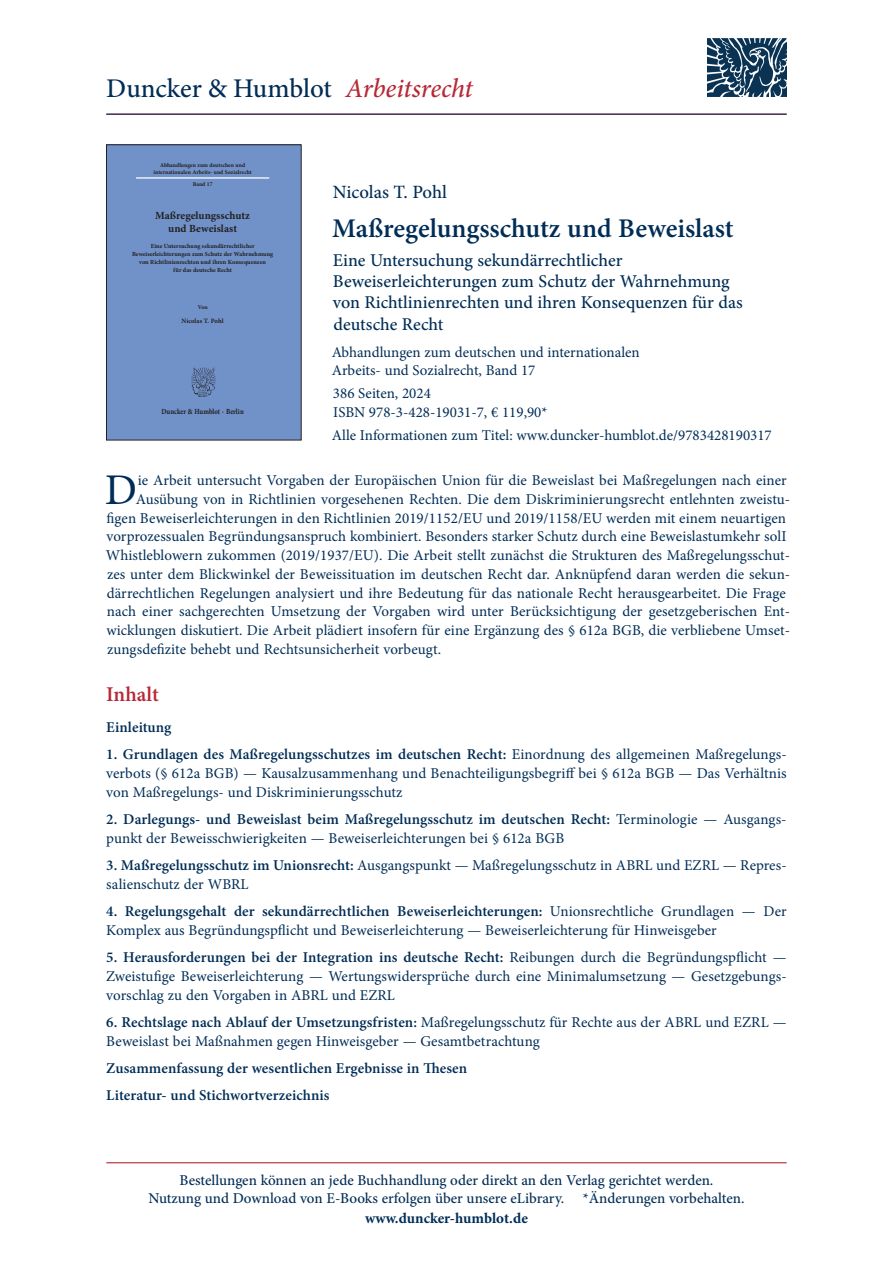
<style>
.page{position:relative;width:893px;height:1263px;background:#fff}
.page>*{position:absolute;margin:0;border:0;box-sizing:border-box;transform-origin:0 0}
.t1{font:43.8px "Minion Pro";color:#002d56}
.t2{font:600 27px "Minion Pro";letter-spacing:-.005em;color:#002d56}
.t3{font:500 27px "Minion Pro";letter-spacing:-.005em;color:#002d56}
.t4{font:600 21px "Minion Pro";color:#b72837}
.t5{font:500 18.75px "Minion Pro";letter-spacing:-.005em;color:#002d56}
.t6{font:500 18px/21px "Minion Pro";color:#002d56}
.t7{font:15px/18.8px "Minion Pro";letter-spacing:.005em;color:#002d56}
.t8{font:500 15px/18px "Minion Pro";color:#002d56;text-align:center}
.t9{font:600 15px/27.3px "Minion Pro";letter-spacing:.005em;color:#002d56}
.t10{font:700 15px "Minion Pro";color:#002d56}
.t11{font:700 10.95px/12.5px "Minion Pro";color:#231f20;text-align:center}
.t12{font:700 7.8px "Minion Pro";letter-spacing:-.005em;color:#231f20;scale:.86 1}
.t13{font:700 6.6px "Minion Pro";letter-spacing:-.005em;color:#231f20}
.t14{font:700 6.3px/8.1px "Minion Pro";color:#231f20;text-align:center}
.t15{font:700 6px/6.8px "Minion Pro";letter-spacing:.005em;color:#231f20;text-align:center;scale:.96 1}
.t16{font:700 5.85px "Minion Pro";color:#231f20}
.s1{font-style:italic;color:#b72837}
.s2{font-size:5.85px}
.s3{font-weight:600}
</style>
<div class="page">
<hr style="left:106px;top:1162px;width:681px;height:1px;background:#b72837">
<div style="left:106px;top:145px;width:195px;height:295px;background:#7192c9"></div>
<hr style="left:136px;top:177px;width:133px;height:2px;background:#fff">
<img style="left:191px;top:367px;width:25px;height:30px">
<div style="left:106px;top:145px;width:195px;height:295px;border:1px solid #231f20"></div>
<img style="left:707px;top:38px;width:79px;height:59px">
<hr style="left:106px;top:114px;width:681px;height:1px;background:#002d56">
<h2 class="t3" style="left:106px;top:70px;width:368px">Duncker &amp; Humblot <span class="s1">Arbeitsrecht</span></h2>
<p class="t15" style="left:153px;top:161px;width:104px">Abhandlungen zum deutschen und internationalen Arbeits- und Sozial<span class="s2">recht</span></p>
<p class="t16" style="left:193px;top:180px;width:21px">Band 17</p>
<p class="t11" style="left:155px;top:210px;width:96px">Maßregelungsschutz und Beweislast</p>
<p class="t14" style="left:132px;top:241px;width:143px">Eine Untersuchung sekundärrechtlicher Beweiserleichterungen zum Schutz der Wahrnehmung von Richtlinienrechten und ihren Konsequenzen<br>für das deutsche Recht</p>
<p class="t16" style="left:198px;top:303px;width:11px">Von</p>
<p class="t13" style="left:182px;top:316px;width:43px">Nicolas T. Pohl</p>
<p class="t12" style="left:161px;top:406px;width:97px">Duncker &amp; Humblot · Berlin</p>
<p class="t5" style="left:333px;top:180px;width:116px">Nicolas T. Pohl</p>
<h2 class="t2" style="left:332px;top:210px;width:403px">Maßregelungsschutz und Beweislast</h2>
<p class="t6" style="left:333px;top:250px;width:411px">Eine Untersuchung sekundärrechtlicher Beweiserleichterungen zum Schutz der Wahrnehmung von Richtlinienrechten und ihren Konsequenzen für das deutsche Recht</p>
<p class="t7" style="left:332px;top:343px;width:310px">Abhandlungen zum deutschen und internationalen<br>Arbeits- und Sozialrecht, Band 17</p>
<p class="t7" style="left:333px;top:384px;width:216px">386 Seiten, 2024<br>ISBN 978-3-428-19031-7, € 119,90*</p>
<p class="t7" style="left:332px;top:426px;width:442px">Alle Informationen zum Titel: www.duncker-humblot.de/9783428190317</p>
<h1 class="t1" style="left:105px;top:461px;width:34px">D</h1>
<p class="t7" style="left:138px;top:471px;width:651px">ie Arbeit untersucht Vorgaben der Europäischen Union für die Beweislast bei Maßregelungen nach einer</p>
<p class="t7" style="left:136px;top:490px;width:656px">Ausübung von in Richtlinien vorgesehenen Rechten. Die dem Diskriminierungsrecht entlehnten zweistu-</p>
<p class="t7" style="left:106px;top:509px;width:681px">figen Beweiserleichterungen in den Richtlinien 2019/1152/EU und 2019/1158/EU werden mit einem neuartigen</p>
<p class="t7" style="left:106px;top:527px;width:681px">vorprozessualen Begründungsanspruch kombiniert. Besonders starker Schutz durch eine Beweislastumkehr solI</p>
<p class="t7" style="left:106px;top:546px;width:686px">Whistleblowern zukommen (2019/1937/EU). Die Arbeit stellt zunächst die Strukturen des Maßregelungsschut-</p>
<p class="t7" style="left:107px;top:565px;width:685px">zes unter dem Blickwinkel der Beweissituation im deutschen Recht dar. Anknüpfend daran werden die sekun-</p>
<p class="t7" style="left:107px;top:584px;width:681px">därrechtlichen Regelungen analysiert und ihre Bedeutung für das nationale Recht herausgearbeitet. Die Frage</p>
<p class="t7" style="left:107px;top:602px;width:685px">nach einer sachgerechten Umsetzung der Vorgaben wird unter Berücksichtigung der gesetzgeberischen Ent-</p>
<p class="t7" style="left:106px;top:621px;width:685px">wicklungen diskutiert. Die Arbeit plädiert insofern für eine Ergänzung des § 612a BGB, die verbliebene Umset-</p>
<p class="t7" style="left:107px;top:640px;width:336px">zungsdefizite behebt und Rechtsunsicherheit vorbeugt.</p>
<h3 class="t4" style="left:106px;top:679px;width:54px">Inhalt</h3>
<p class="t9" style="left:106px;top:714px;width:67px">Einleitung</p>
<p class="t7" style="left:106px;top:745px;width:682px;text-align:justify"><span class="s3">1. Grundlagen des Maßregelungsschutzes im deutschen Recht:</span> Einordnung des allgemeinen Maßregelungs&shy;verbots (§ 612a BGB) — Kausalzusammenhang und Benachteiligungsbegriff bei § 612a BGB — Das Verhältnis von Maßregelungs- und Diskriminierungsschutz</p>
<p class="t7" style="left:106px;top:810px;width:682px"><span class="s3">2. Darlegungs- und Beweislast beim Maßregelungsschutz im deutschen Recht:</span> Terminologie — Ausgangs&shy;punkt der Beweisschwierigkeiten — Beweiserleichterungen bei § 612a BGB</p>
<p class="t7" style="left:106px;top:856px;width:682px"><span class="s3">3. Maßregelungsschutz im Unionsrecht:</span> Ausgangspunkt — Maßregelungsschutz in ABRL und EZRL — Repres&shy;salienschutz der WBRL</p>
<p class="t7" style="left:106px;top:902px;width:682px"><span class="s3">4. Regelungsgehalt der sekundärrechtlichen Beweiserleichterungen:</span> Unionsrechtliche Grundlagen — Der<br>Komplex aus Begründungspflicht und Beweiserleichterung — Beweiserleichterung für Hinweisgeber</p>
<p class="t7" style="left:106px;top:948px;width:682px;text-align:justify"><span class="s3">5. Herausforderungen bei der Integration ins deutsche Recht:</span> Reibungen durch die Begründungspflicht — Zweistufige Beweiserleichterung — Wertungswidersprüche durch eine Minimalumsetzung — Gesetzgebungs&shy;vorschlag zu den Vorgaben in ABRL und EZRL</p>
<p class="t7" style="left:106px;top:1013px;width:682px"><span class="s3">6. Rechtslage nach Ablauf der Umsetzungsfristen:</span> Maßregelungsschutz für Rechte aus der ABRL und EZRL —<br>Beweislast bei Maßnahmen gegen Hinweisgeber — Gesamtbetrachtung</p>
<p class="t9" style="left:106px;top:1054px;width:362px">Zusammenfassung der wesentlichen Ergebnisse in Thesen<br>Literatur- und Stichwortverzeichnis</p>
<p class="t8" style="left:148px;top:1171px;width:598px">Bestellungen können an jede Buchhandlung oder direkt an den Verlag gerichtet werden.<br>Nutzung und Download von E-Books erfolgen über unsere eLibrary. *Änderungen vorbehalten.</p>
<p class="t10" style="left:365px;top:1207px;width:164px">www.duncker-humblot.de</p>
</div>
